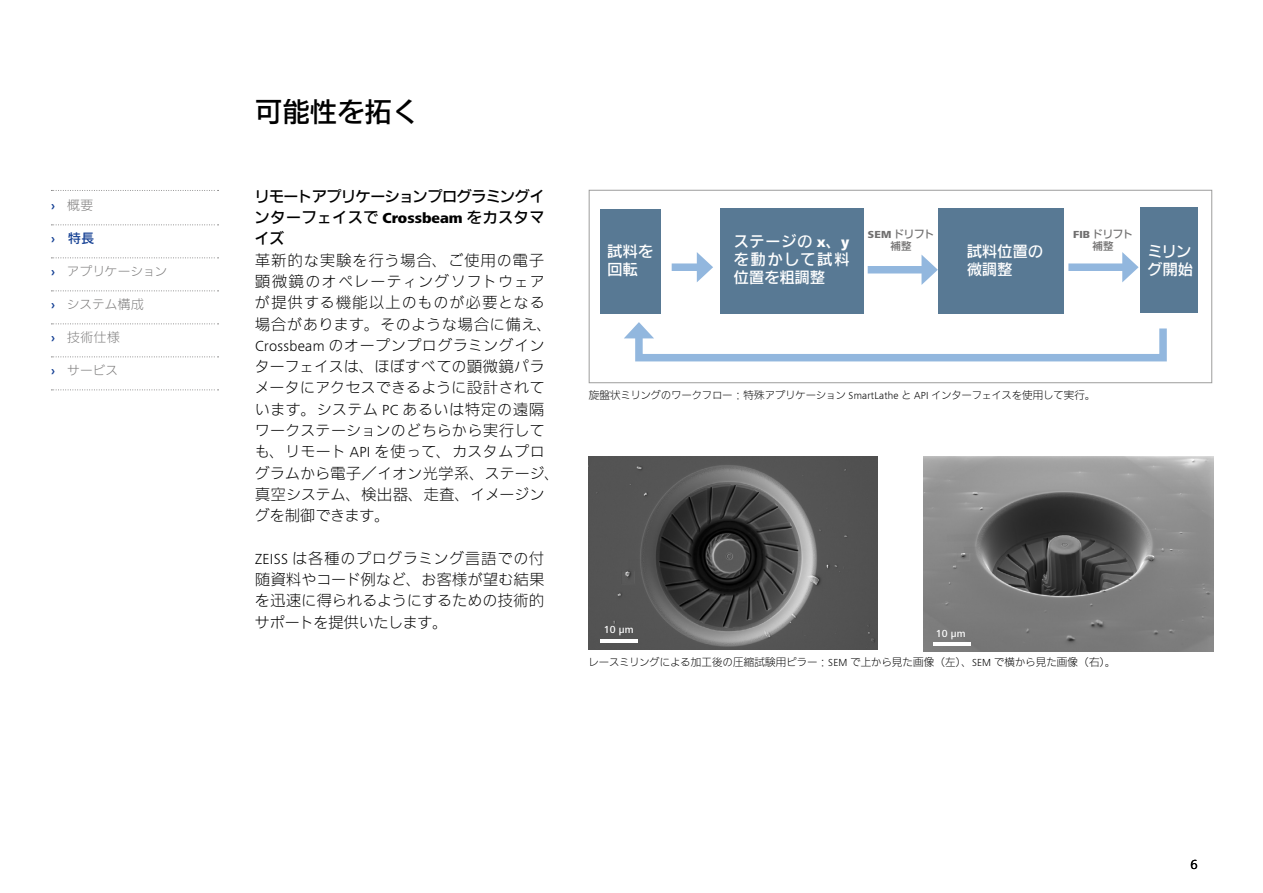
<style>
.page{position:relative;width:1263px;height:893px;background:#fff}
.page>*{position:absolute;margin:0;border:0;box-sizing:border-box;transform-origin:0 0}
.t1{font:500 27px "Iwa N Go Pro";letter-spacing:.015em;color:#000}
.t2{font:300 15px/21.3px "Iwa N Go Pro";letter-spacing:.03em;color:#000}
.t3{font:500 15px/21.3px "Iwa N Go Pro";letter-spacing:-.025em;color:#000;text-align:justify}
.t4{font:500 15px/18px "Iwa N Go Pro";letter-spacing:.02em;color:#fff}
.t5{font:300 13.5px "ZEISS Frutiger Next W1 G";color:#000}
.t6{font:300 12.75px "Iwa N Go Pro";letter-spacing:-.005em;color:#7c7b7b}
.t7{font:500 12.75px "Iwa N Go Pro";color:#164194}
.t8{font:300 10.5px "Iwa N Go Pro";letter-spacing:-.015em;color:#000}
.t9{font:500 10.5px/12.6px "Iwa N Go Pro";letter-spacing:-.025em;color:#706f6f;text-align:center}
.t10{font:500 10.5px "ZEISS Frutiger Next W1 G";letter-spacing:.005em;color:#fff}
.s1{font-family:"ZEISS Frutiger Next W1 G";font-weight:700;color:#164194}
.s2{font-family:"ZEISS Frutiger Next W1 G";font-weight:700}
.s3{font-family:"ZEISS Frutiger Next W1 G";font-weight:800}
.s4{font-family:"ZEISS Frutiger Next W1 G"}
</style>
<div class="page">
<div style="left:672px;top:263px;width:31px;height:8px;background:#92b7de"></div>
<svg style="left:697px;top:252px;width:16px;height:30px"></svg>
<div style="left:868px;top:266px;width:60px;height:7px;background:#92b7de"></div>
<svg style="left:921px;top:255px;width:17px;height:30px"></svg>
<div style="left:1068px;top:263px;width:60px;height:8px;background:#92b7de"></div>
<svg style="left:1122px;top:252px;width:16px;height:30px"></svg>
<svg style="left:624px;top:322px;width:543px;height:40px"></svg>
<div style="left:589px;top:190px;width:623px;height:193px;border:1px solid #9d9d9c"></div>
<img style="left:589px;top:456px;width:288px;height:193px">
<img style="left:923px;top:456px;width:290px;height:195px">
<hr style="left:600px;top:639px;width:38px;height:3px;background:#fff">
<hr style="left:933px;top:642px;width:37px;height:4px;background:#fff">
<div style="left:601px;top:209px;width:60px;height:105px;background:#587994"></div>
<div style="left:720px;top:208px;width:144px;height:106px;background:#587994"></div>
<div style="left:939px;top:208px;width:125px;height:106px;background:#587994"></div>
<div style="left:1141px;top:208px;width:57px;height:105px;background:#587994"></div>
<svg style="left:51px;top:190px;width:168px;height:1px"></svg>
<svg style="left:51px;top:224px;width:168px;height:1px"></svg>
<svg style="left:51px;top:257px;width:168px;height:1px"></svg>
<svg style="left:51px;top:290px;width:168px;height:1px"></svg>
<svg style="left:51px;top:323px;width:168px;height:1px"></svg>
<svg style="left:51px;top:356px;width:168px;height:1px"></svg>
<svg style="left:51px;top:389px;width:168px;height:1px"></svg>
<p class="t6" style="left:51px;top:196px;width:44px"><span class="s1">›</span> 概要</p>
<p class="t7" style="left:51px;top:229px;width:45px"><span class="s2">›</span> 特長</p>
<p class="t6" style="left:51px;top:262px;width:118px"><span class="s1">›</span> アプリケーション</p>
<p class="t6" style="left:51px;top:295px;width:94px"><span class="s1">›</span> システム構成</p>
<p class="t6" style="left:51px;top:328px;width:70px"><span class="s1">›</span> 技術仕様</p>
<p class="t6" style="left:51px;top:361px;width:69px"><span class="s1">›</span> サービス</p>
<h1 class="t1" style="left:255px;top:91px;width:165px">可能性を拓く</h1>
<p class="t3" style="left:255px;top:184px;width:291px">リモートアプリケーションプログラミングインターフェイスで <span class="s3">Crossbeam</span> をカスタマイズ</p>
<p class="t2" style="left:255px;top:248px;width:306px">革新的な実験を行う場合、ご使用の電子顕微鏡のオペレーティングソフトウェアが提供する機能以上のものが必要となる場合があります。そのような場合に備え、<br><span class="s4">Crossbeam</span> のオープンプログラミングインターフェイスは、ほぼすべての顕微鏡パラメータにアクセスできるように設計されています。システム <span class="s4">PC</span> あるいは特定の遠隔ワークステーションのどちらから実行しても、リモート <span class="s4">API</span> を使って、カスタムプログラムから電子／イオン光学系、ステージ、真空システム、検出器、走査、イメージングを制御できます。</p>
<p class="t2" style="left:255px;top:547px;width:291px;text-align:justify"><span class="s4">ZEISS</span> は各種のプログラミング言語での付随資料やコード例など、お客様が望む結果を迅速に得られるようにするための技術的サポートを提供いたします。</p>
<p class="t9" style="left:868px;top:227px;width:68px"><span class="s3">SEM</span> ドリフト補整</p>
<p class="t9" style="left:1073px;top:227px;width:62px"><span class="s3">FIB</span> ドリフト補整</p>
<p class="t4" style="left:608px;top:242px;width:47px">試料を回転</p>
<p class="t4" style="left:734px;top:231px;width:117px;text-align:justify">ステージの <span class="s3">x</span>、<span class="s3">y</span>を動かして試料位置を粗調整</p>
<p class="t4" style="left:967px;top:241px;width:78px">試料位置の微調整</p>
<p class="t4" style="left:1147px;top:241px;width:47px">ミリング開始</p>
<p class="t8" style="left:589px;top:387px;width:509px">旋盤状ミリングのワークフロー：特殊アプリケーション <span class="s4">SmartLathe</span> と <span class="s4">API</span> インターフェイスを使用して実行。</p>
<p class="t10" style="left:604px;top:622px;width:31px">10 µm</p>
<p class="t10" style="left:936px;top:627px;width:31px">10 µm</p>
<p class="t8" style="left:589px;top:654px;width:529px">レースミリングによる加工後の圧縮試験用ピラー：<span class="s4">SEM</span> で上から見た画像（左）、<span class="s4">SEM</span> で横から見た画像（右）。</p>
<p class="t5" style="left:1190px;top:855px;width:9px">6</p>
</div>
